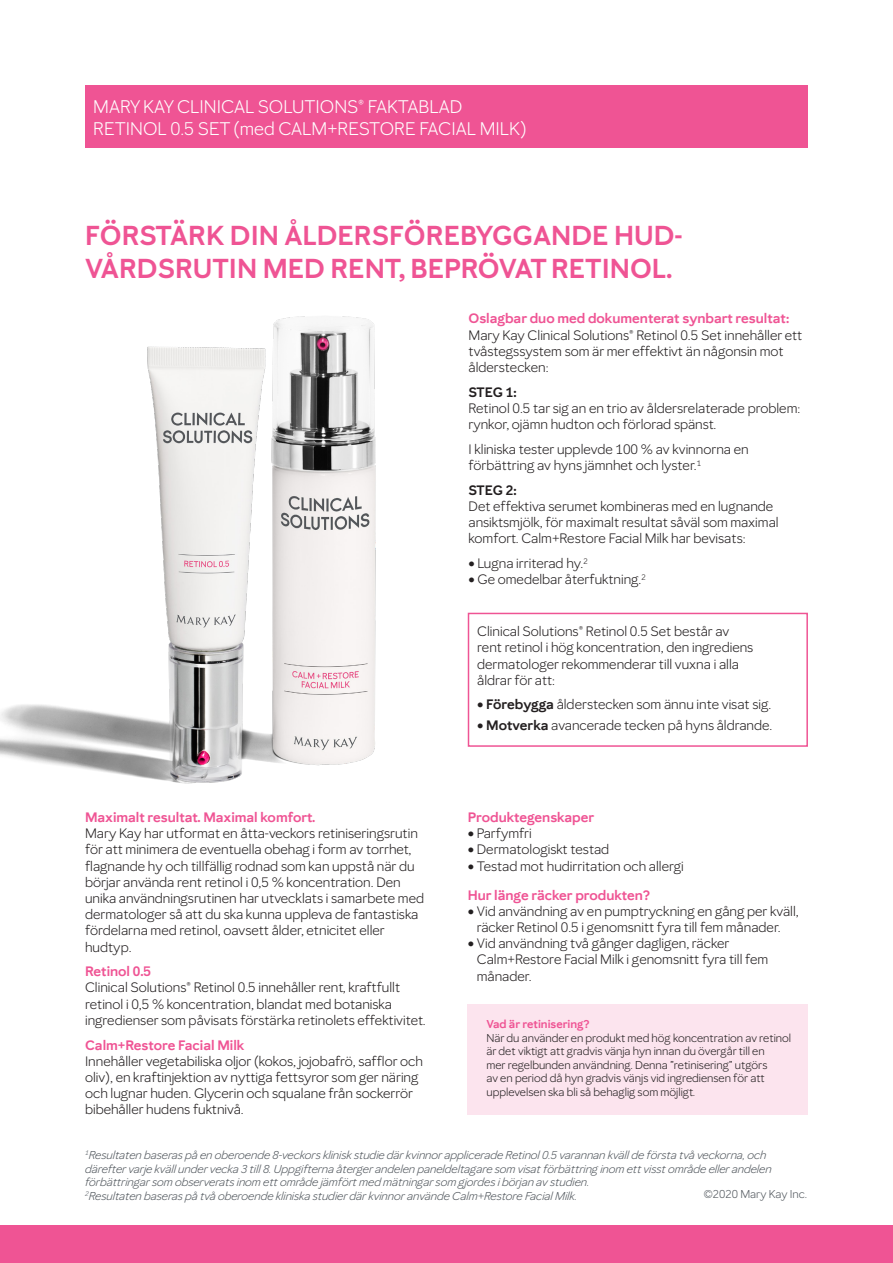
<style>
.page{position:relative;width:893px;height:1263px;background:#fff}
.page>*{position:absolute;margin:0;border:0;box-sizing:border-box;transform-origin:0 0}
.t1{font:600 27px/32.4px "Mary Kay Sans";color:#ef5494}
.t2{font:18px "Mary Kay Sans";color:#fff}
.t3{font:13.5px/16.2px "Mary Kay Sans";color:#231f20}
.t4{font:600 13.5px "Mary Kay Sans";color:#ef5494}
.t5{font:italic 11.25px/13.5px "Mary Kay Sans";color:#52585e}
.t6{font:11.25px/13.5px "Mary Kay Sans";color:#231f20}
.t7{font:600 11.25px "Mary Kay Sans";color:#ef5494}
.t8{font:11.25px "Mary Kay Sans";color:#52585e}
.s1{font-weight:600}
</style>
<div class="page">
<img style="left:0;top:316px;width:376px;height:468px">
<div style="left:85px;top:86px;width:723px;height:62px;background:#ef5494"></div>
<div style="left:0;top:1225px;width:893px;height:38px;background:#ef5494"></div>
<div style="left:468px;top:613px;width:340px;height:134px;border:2px solid #ef5494"></div>
<div style="left:468px;top:1003px;width:340px;height:111px;background:#fce4ee"></div>
<p class="t2" style="left:93px;top:96px;width:371px">MARY KAY CLINICAL SOLUTIONS® FAKTABLAD</p>
<p class="t2" style="left:93px;top:117px;width:435px">RETINOL 0.5 SET (med CALM+RESTORE FACIAL MILK)</p>
<p class="t1" style="left:85px;top:219px;width:599px">FÖRSTÄRK DIN ÅLDERSFÖREBYGGANDE HUD-<br>VÅRDSRUTIN MED RENT, BEPRÖVAT RETINOL.</p>
<p class="t4" style="left:468px;top:310px;width:322px">Oslagbar duo med dokumenterat synbart resultat:</p>
<p class="t3" style="left:468px;top:327px;width:335px">Mary Kay Clinical Solutions® Retinol 0.5 Set innehåller ett tvåstegssystem som är mer effektivt än någonsin mot ålderstecken:</p>
<p class="t3" style="left:468px;top:384px;width:333px"><span class="s1">STEG 1:<br></span>Retinol 0.5 tar sig an en trio av åldersrelaterade problem: rynkor, ojämn hudton och förlorad spänst.</p>
<p class="t3" style="left:468px;top:441px;width:282px">I kliniska tester upplevde 100 % av kvinnorna en förbättring av hyns jämnhet och lyster.<sup>1</sup></p>
<p class="t3" style="left:468px;top:482px;width:312px"><span class="s1">STEG 2:<br></span>Det effektiva serumet kombineras med en lugnande ansiktsmjölk, för maximalt resultat såväl som maximal komfort. Calm+Restore Facial Milk har bevisats:</p>
<p class="t3" style="left:468px;top:555px;width:121px">• Lugna irriterad hy.<sup>2</sup></p>
<p class="t3" style="left:468px;top:571px;width:179px">• Ge omedelbar återfuktning.<sup>2</sup></p>
<p class="t4" style="left:85px;top:809px;width:232px">Maximalt resultat. Maximal komfort.</p>
<p class="t3" style="left:85px;top:825px;width:341px">Mary Kay har utformat en åtta-veckors retiniseringsrutin för att minimera de eventuella obehag i form av torrhet, flagnande hy och tillfällig rodnad som kan uppstå när du börjar använda rent retinol i 0,5 % koncentration. Den unika användningsrutinen har utvecklats i samarbete med dermatologer så att du ska kunna uppleva de fantastiska fördelarna med retinol, oavsett ålder, etnicitet eller hudtyp.</p>
<p class="t4" style="left:85px;top:963px;width:68px">Retinol 0.5</p>
<p class="t3" style="left:85px;top:979px;width:342px">Clinical Solutions® Retinol 0.5 innehåller rent, kraftfullt retinol i 0,5 % koncentration, blandat med botaniska ingredienser som påvisats förstärka retinolets effektivitet.</p>
<p class="t4" style="left:85px;top:1036px;width:161px">Calm+Restore Facial Milk</p>
<p class="t3" style="left:85px;top:1053px;width:339px">Innehåller vegetabiliska oljor (kokos, jojobafrö, safflor och oliv), en kraftinjektion av nyttiga fettsyror som ger näring och lugnar huden. Glycerin och squalane från sockerrör bibehåller hudens fuktnivå.</p>
<p class="t3" style="left:477px;top:623px;width:278px">Clinical Solutions® Retinol 0.5 Set består av rent retinol i hög koncentration, den ingrediens dermatologer rekommenderar till vuxna i alla åldrar för att:</p>
<p class="t3" style="left:477px;top:696px;width:296px">• <span class="s1">Förebygga</span> ålderstecken som ännu inte visat sig.</p>
<p class="t3" style="left:477px;top:717px;width:297px">• <span class="s1">Motverka</span> avancerade tecken på hyns åldrande.</p>
<p class="t4" style="left:468px;top:809px;width:128px">Produktegenskaper</p>
<p class="t3" style="left:468px;top:825px;width:66px">• Parfymfri</p>
<p class="t3" style="left:468px;top:841px;width:143px">• Dermatologiskt testad</p>
<p class="t3" style="left:468px;top:858px;width:218px">• Testad mot hudirritation och allergi</p>
<p class="t4" style="left:468px;top:886px;width:184px">Hur länge räcker produkten?</p>
<p class="t3" style="left:477px;top:903px;width:323px;text-indent:-9px">• Vid användning av en pumptryckning en gång per kväll, räcker Retinol 0.5 i genomsnitt fyra till fem månader.</p>
<p class="t3" style="left:477px;top:935px;width:293px;text-indent:-9px">• Vid användning två gånger dagligen, räcker<br>Calm+Restore Facial Milk i genomsnitt fyra till fem månader.</p>
<p class="t7" style="left:486px;top:1018px;width:105px">Vad är retinisering?</p>
<p class="t6" style="left:486px;top:1031px;width:306px">När du använder en produkt med hög koncentration av retinol är det viktigt att gradvis vänja hyn innan du övergår till en<br>mer regelbunden användning. Denna ”retinisering” utgörs<br>av en period då hyn gradvis vänjs vid ingrediensen för att upplevelsen ska bli så behaglig som möjligt.</p>
<p class="t5" style="left:85px;top:1148px;width:688px"><sup>1</sup>Resultaten baseras på en oberoende 8-veckors klinisk studie där kvinnor applicerade Retinol 0.5 varannan kväll de första två veckorna, och därefter varje kväll under vecka 3 till 8. Uppgifterna återger andelen paneldeltagare som visat förbättring inom ett visst område eller andelen förbättringar som observerats inom ett område jämfört med mätningar som gjordes i början av studien.</p>
<p class="t5" style="left:85px;top:1189px;width:494px"><sup>2</sup>Resultaten baseras på två oberoende kliniska studier där kvinnor använde Calm+Restore Facial Milk.</p>
<p class="t8" style="left:704px;top:1187px;width:105px">©2020 Mary Kay Inc.</p>
</div>
